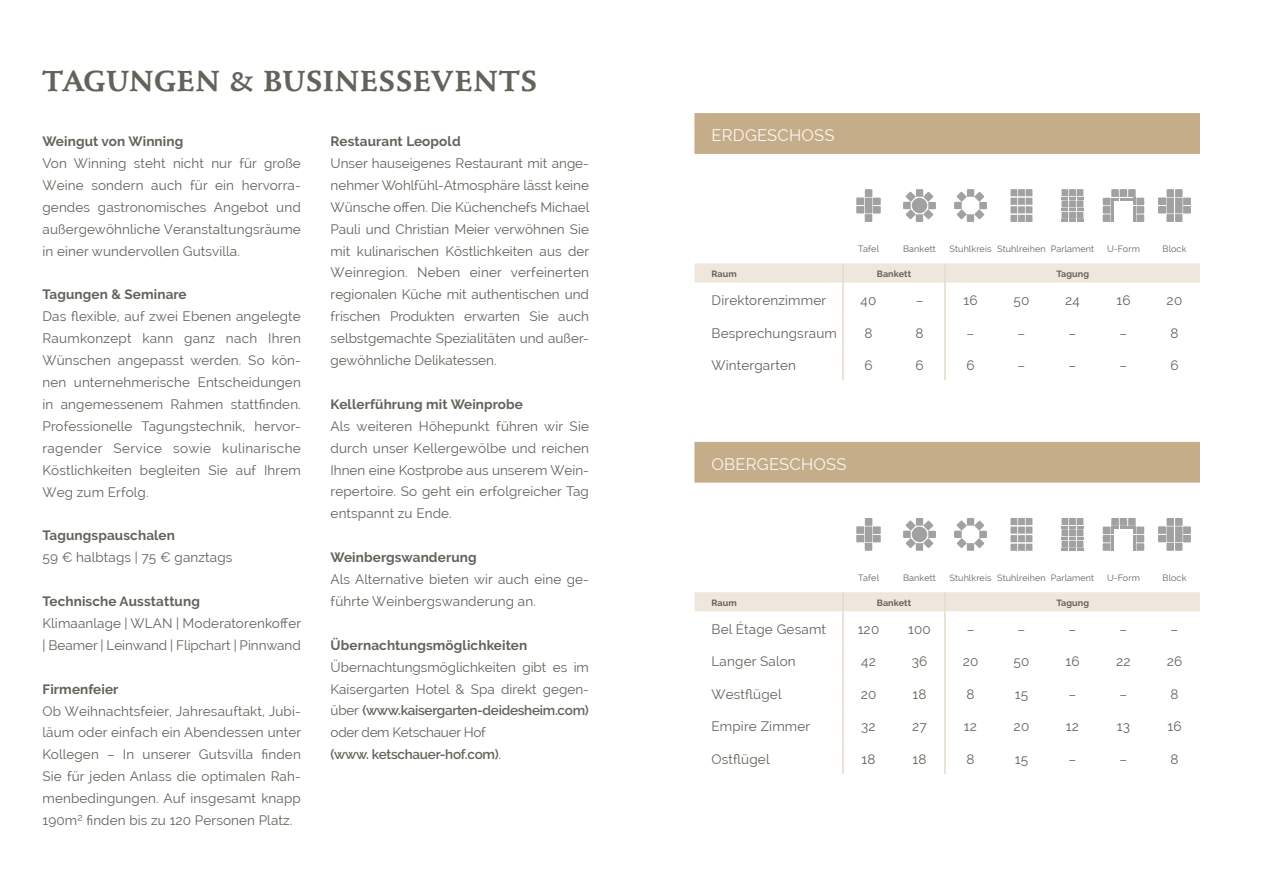
<style>
.page{position:relative;width:1263px;height:893px;background:#fff}
.page>*{position:absolute;margin:0;border:0;box-sizing:border-box;transform-origin:0 0}
.t1{font:700 28.5px "Stempel Schneidler";letter-spacing:.03em;color:#62635a}
.t2{font:16.5px "Raleway";letter-spacing:.015em;color:#faf8f5}
.t3{font:13.5px/21.9px "Raleway";letter-spacing:.01em;color:#62635a;text-align:justify}
.t4{font:700 13.5px "Raleway";letter-spacing:.01em;color:#62635a}
.t5{font:9px "Raleway";letter-spacing:.015em;color:#62635a}
.t6{font:700 9px "Raleway";letter-spacing:.015em;color:#62635a}
.s1{font-weight:600}
</style>
<div class="page">
<div style="left:694px;top:113px;width:506px;height:41px;background:#c6ad89"></div>
<svg style="left:694px;top:263px;width:506px;height:348px"></svg>
<div style="left:694px;top:380px;width:149px;height:25px;background:#fff"></div>
<hr style="left:944px;top:263px;width:2px;height:20px;background:#e6dbcb">
<hr style="left:944px;top:283px;width:2px;height:32px;background:#e5d9c9">
<hr style="left:944px;top:315px;width:2px;height:33px;background:#e5d9c9">
<hr style="left:944px;top:348px;width:2px;height:32px;background:#e5d9c9">
<hr style="left:944px;top:611px;width:2px;height:33px;background:#e5d9c9">
<hr style="left:944px;top:644px;width:2px;height:32px;background:#e5d9c9">
<hr style="left:944px;top:676px;width:2px;height:33px;background:#e5d9c9">
<hr style="left:944px;top:709px;width:2px;height:32px;background:#e5d9c9">
<hr style="left:944px;top:741px;width:2px;height:33px;background:#e5d9c9">
<svg style="left:944px;top:592px;width:2px;height:19px"></svg>
<hr style="left:842px;top:283px;width:2px;height:32px;background:#e5d9c9">
<hr style="left:842px;top:315px;width:2px;height:33px;background:#e5d9c9">
<hr style="left:842px;top:348px;width:2px;height:32px;background:#e5d9c9">
<hr style="left:842px;top:263px;width:2px;height:20px;background:#e6dbcb">
<hr style="left:842px;top:611px;width:2px;height:33px;background:#e5d9c9">
<hr style="left:842px;top:644px;width:2px;height:32px;background:#e5d9c9">
<hr style="left:842px;top:676px;width:2px;height:33px;background:#e5d9c9">
<hr style="left:842px;top:709px;width:2px;height:32px;background:#e5d9c9">
<hr style="left:842px;top:741px;width:2px;height:33px;background:#e5d9c9">
<svg style="left:842px;top:592px;width:2px;height:19px"></svg>
<svg style="left:856px;top:189px;width:25px;height:33px"></svg>
<svg style="left:903px;top:189px;width:33px;height:33px"></svg>
<div style="left:912px;top:198px;width:15px;height:15px;background:#a1a1a1;border-radius:50%"></div>
<svg style="left:954px;top:189px;width:33px;height:33px"></svg>
<svg style="left:1010px;top:189px;width:22px;height:33px"></svg>
<svg style="left:1061px;top:189px;width:22px;height:33px"></svg>
<svg style="left:1103px;top:189px;width:41px;height:33px"></svg>
<svg style="left:1158px;top:189px;width:33px;height:33px"></svg>
<svg style="left:856px;top:518px;width:25px;height:33px"></svg>
<svg style="left:903px;top:518px;width:33px;height:33px"></svg>
<div style="left:912px;top:527px;width:15px;height:15px;background:#a1a1a1;border-radius:50%"></div>
<svg style="left:954px;top:518px;width:33px;height:33px"></svg>
<svg style="left:1010px;top:518px;width:22px;height:33px"></svg>
<svg style="left:1061px;top:518px;width:22px;height:33px"></svg>
<svg style="left:1103px;top:518px;width:41px;height:33px"></svg>
<svg style="left:1158px;top:518px;width:33px;height:33px"></svg>
<h1 class="t1" style="left:42px;top:64px;width:496px">TAGUNGEN &amp; BUSINESSEVENTS</h1>
<p class="t4" style="left:42px;top:134px;width:142px">Weingut von Winning</p>
<p class="t3" style="left:42px;top:152px;width:260px">Von Winning steht nicht nur für große Weine sondern auch für ein hervorra&shy;gendes gastronomisches Angebot und außergewöhnliche Veranstaltungsräume in einer wundervollen Gutsvilla.</p>
<p class="t4" style="left:42px;top:287px;width:146px">Tagungen &amp; Seminare</p>
<p class="t3" style="left:42px;top:306px;width:260px">Das flexible, auf zwei Ebenen angelegte Raumkonzept kann ganz nach Ihren Wünschen angepasst werden. So kön&shy;nen unternehmerische Entscheidungen in angemessenem Rahmen stattfinden.<br>Professionelle Tagungstechnik, hervor&shy;ragender Service sowie kulinarische Köstlichkeiten begleiten Sie auf Ihrem Weg zum Erfolg.</p>
<p class="t4" style="left:42px;top:528px;width:134px">Tagungspauschalen</p>
<p class="t3" style="left:42px;top:546px;width:191px">59 € halbtags | 75 € ganztags</p>
<p class="t4" style="left:42px;top:594px;width:159px">Technische Ausstattung</p>
<p class="t3" style="left:42px;top:612px;width:260px">Klimaanlage | WLAN | Moderatorenkoffer | Beamer | Leinwand | Flipchart | Pinnwand</p>
<p class="t4" style="left:42px;top:681px;width:77px">Firmenfeier</p>
<p class="t3" style="left:42px;top:700px;width:260px">Ob Weihnachtsfeier, Jahresauftakt, Jubi&shy;läum oder einfach ein Abendessen unter Kollegen – In unserer Gutsvilla finden Sie für jeden Anlass die optimalen Rah&shy;menbedingungen. Auf insgesamt knapp 190m² finden bis zu 120 Personen Platz.</p>
<p class="t4" style="left:331px;top:134px;width:132px">Restaurant Leopold</p>
<p class="t3" style="left:331px;top:152px;width:260px">Unser hauseigenes Restaurant mit ange&shy;nehmer Wohlfühl-Atmosphäre lässt keine Wünsche offen. Die Küchenchefs Michael Pauli und Christian Meier verwöhnen Sie mit kulinarischen Köstlichkeiten aus der Weinregion. Neben einer verfeinerten regionalen Küche mit authentischen und frischen Produkten erwarten Sie auch selbstgemachte Spezialitäten und außer&shy;gewöhnliche Delikatessen.</p>
<p class="t4" style="left:331px;top:396px;width:194px">Kellerführung mit Weinprobe</p>
<p class="t3" style="left:331px;top:415px;width:260px">Als weiteren Höhepunkt führen wir Sie durch unser Kellergewölbe und reichen Ihnen eine Kostprobe aus unserem Wein&shy;repertoire. So geht ein erfolgreicher Tag entspannt zu Ende.</p>
<p class="t4" style="left:331px;top:550px;width:148px">Weinbergswanderung</p>
<p class="t3" style="left:331px;top:568px;width:260px">Als Alternative bieten wir auch eine ge&shy;führte Weinbergswanderung an.</p>
<p class="t4" style="left:331px;top:637px;width:198px">Übernachtungsmöglichkeiten</p>
<p class="t3" style="left:331px;top:656px;width:260px;text-align:left">Übernachtungsmöglichkeiten gibt es im Kaisergarten Hotel &amp; Spa direkt gegen&shy;über <span class="s1">(www.kaisergarten-deidesheim.com) </span>oder dem Ketschauer Hof<br><span class="s1">(www. ketschauer-hof.com)</span>.</p>
<p class="t2" style="left:711px;top:126px;width:125px">ERDGESCHOSS</p>
<p class="t5" style="left:858px;top:243px;width:22px">Tafel</p>
<p class="t5" style="left:903px;top:243px;width:34px">Bankett</p>
<p class="t5" style="left:949px;top:243px;width:146px">Stuhlkreis Stuhlreihen Parlament</p>
<p class="t5" style="left:1107px;top:243px;width:34px">U-Form</p>
<p class="t5" style="left:1162px;top:243px;width:25px">Block</p>
<p class="t6" style="left:711px;top:269px;width:27px">Raum</p>
<p class="t6" style="left:877px;top:269px;width:36px">Bankett</p>
<p class="t6" style="left:1056px;top:269px;width:34px">Tagung</p>
<p class="t3" style="left:711px;top:289px;width:116px">Direktorenzimmer</p>
<p class="t3" style="left:861px;top:289px;width:17px">40</p>
<p class="t3" style="left:916px;top:289px;width:9px">–</p>
<p class="t3" style="left:963px;top:289px;width:16px">16</p>
<p class="t3" style="left:1013px;top:289px;width:17px">50</p>
<p class="t3" style="left:1065px;top:289px;width:16px">24</p>
<p class="t3" style="left:1116px;top:289px;width:16px">16</p>
<p class="t3" style="left:1166px;top:289px;width:17px">20</p>
<p class="t3" style="left:711px;top:322px;width:127px">Besprechungsraum</p>
<p class="t3" style="left:864px;top:322px;width:10px">8</p>
<p class="t3" style="left:915px;top:322px;width:10px">8</p>
<p class="t3" style="left:967px;top:322px;width:9px">–</p>
<p class="t3" style="left:1018px;top:322px;width:9px">–</p>
<p class="t3" style="left:1069px;top:322px;width:9px">–</p>
<p class="t3" style="left:1119px;top:322px;width:9px">–</p>
<p class="t3" style="left:1170px;top:322px;width:10px">8</p>
<p class="t3" style="left:711px;top:354px;width:86px">Wintergarten</p>
<p class="t3" style="left:864px;top:354px;width:10px">6</p>
<p class="t3" style="left:915px;top:354px;width:10px">6</p>
<p class="t3" style="left:966px;top:354px;width:10px">6</p>
<p class="t3" style="left:1018px;top:354px;width:9px">–</p>
<p class="t3" style="left:1069px;top:354px;width:9px">–</p>
<p class="t3" style="left:1119px;top:354px;width:9px">–</p>
<p class="t3" style="left:1170px;top:354px;width:10px">6</p>
<p class="t2" style="left:711px;top:455px;width:137px">OBERGESCHOSS</p>
<p class="t5" style="left:858px;top:572px;width:22px">Tafel</p>
<p class="t5" style="left:903px;top:572px;width:34px">Bankett</p>
<p class="t5" style="left:949px;top:572px;width:146px">Stuhlkreis Stuhlreihen Parlament</p>
<p class="t5" style="left:1107px;top:572px;width:34px">U-Form</p>
<p class="t5" style="left:1162px;top:572px;width:25px">Block</p>
<p class="t6" style="left:711px;top:598px;width:27px">Raum</p>
<p class="t6" style="left:877px;top:598px;width:36px">Bankett</p>
<p class="t6" style="left:1056px;top:598px;width:34px">Tagung</p>
<p class="t3" style="left:711px;top:618px;width:116px">Bel Étage Gesamt</p>
<p class="t3" style="left:858px;top:618px;width:23px">120</p>
<p class="t3" style="left:908px;top:618px;width:24px">100</p>
<p class="t3" style="left:967px;top:618px;width:9px">–</p>
<p class="t3" style="left:1018px;top:618px;width:9px">–</p>
<p class="t3" style="left:1069px;top:618px;width:9px">–</p>
<p class="t3" style="left:1120px;top:618px;width:9px">–</p>
<p class="t3" style="left:1171px;top:618px;width:9px">–</p>
<p class="t3" style="left:711px;top:651px;width:86px">Langer Salon</p>
<p class="t3" style="left:861px;top:651px;width:16px">42</p>
<p class="t3" style="left:912px;top:651px;width:17px">36</p>
<p class="t3" style="left:963px;top:651px;width:17px">20</p>
<p class="t3" style="left:1013px;top:651px;width:17px">50</p>
<p class="t3" style="left:1065px;top:651px;width:16px">16</p>
<p class="t3" style="left:1116px;top:651px;width:16px">22</p>
<p class="t3" style="left:1167px;top:651px;width:17px">26</p>
<p class="t3" style="left:711px;top:683px;width:72px">Westflügel</p>
<p class="t3" style="left:861px;top:683px;width:17px">20</p>
<p class="t3" style="left:912px;top:683px;width:15px">18</p>
<p class="t3" style="left:966px;top:683px;width:10px">8</p>
<p class="t3" style="left:1015px;top:683px;width:15px">15</p>
<p class="t3" style="left:1069px;top:683px;width:9px">–</p>
<p class="t3" style="left:1119px;top:683px;width:9px">–</p>
<p class="t3" style="left:1170px;top:683px;width:10px">8</p>
<p class="t3" style="left:711px;top:716px;width:100px">Empire Zimmer</p>
<p class="t3" style="left:861px;top:716px;width:16px">32</p>
<p class="t3" style="left:912px;top:716px;width:16px">27</p>
<p class="t3" style="left:964px;top:716px;width:15px">12</p>
<p class="t3" style="left:1014px;top:716px;width:17px">20</p>
<p class="t3" style="left:1066px;top:716px;width:15px">12</p>
<p class="t3" style="left:1117px;top:716px;width:15px">13</p>
<p class="t3" style="left:1167px;top:716px;width:16px">16</p>
<p class="t3" style="left:711px;top:748px;width:60px">Ostflügel</p>
<p class="t3" style="left:861px;top:748px;width:15px">18</p>
<p class="t3" style="left:912px;top:748px;width:15px">18</p>
<p class="t3" style="left:966px;top:748px;width:10px">8</p>
<p class="t3" style="left:1015px;top:748px;width:15px">15</p>
<p class="t3" style="left:1068px;top:748px;width:9px">–</p>
<p class="t3" style="left:1119px;top:748px;width:9px">–</p>
<p class="t3" style="left:1170px;top:748px;width:10px">8</p>
</div>
